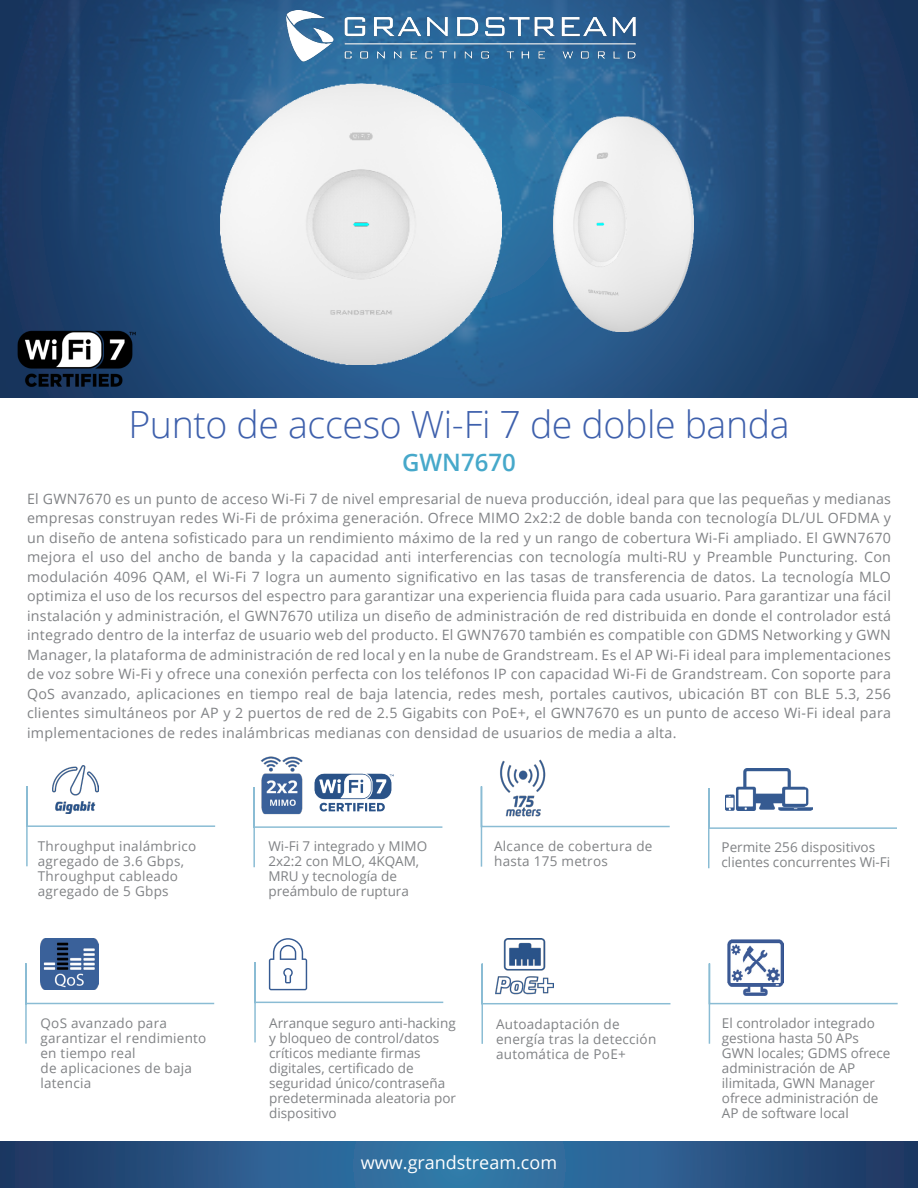
<style>
.page{position:relative;width:918px;height:1188px;background:#fff}
.page>*{position:absolute;margin:0;border:0;box-sizing:border-box;transform-origin:0 0}
.t1{font:300 37.5px "Open Sans";letter-spacing:-.01em;color:#3e60ac}
.t2{font:600 24px "Open Sans";color:#46a8ca}
.t3{font:18px "Open Sans";color:#fff}
.t4{font:14.25px/19.5px "Open Sans";letter-spacing:.02em;color:#808285;text-align:justify}
.t5{font:13.5px/15px "Open Sans";color:#808285}
.t6{font:13.5px/15px "Open Sans";letter-spacing:.02em;color:#808285}
</style>
<div class="page">
<img style="left:0;top:0;width:918px;height:397px">
<svg style="left:0;top:1142px;width:918px;height:46px;background:#295988"></svg>
<svg style="left:26px;top:786px;width:190px;height:81px"></svg>
<img style="left:52px;top:765px;width:47px;height:48px">
<svg style="left:253px;top:818px;width:190px;height:50px"></svg>
<svg style="left:481px;top:963px;width:190px;height:81px"></svg>
<svg style="left:708px;top:788px;width:189px;height:81px"></svg>
<img style="left:725px;top:768px;width:87px;height:42px">
<svg style="left:25px;top:962px;width:190px;height:82px"></svg>
<img style="left:40px;top:939px;width:58px;height:51px">
<svg style="left:480px;top:786px;width:190px;height:81px"></svg>
<img style="left:494px;top:759px;width:58px;height:59px">
<svg style="left:254px;top:938px;width:190px;height:105px"></svg>
<svg style="left:708px;top:962px;width:190px;height:82px"></svg>
<img style="left:728px;top:939px;width:55px;height:56px">
<img style="left:253px;top:756px;width:50px;height:62px">
<img style="left:495px;top:938px;width:58px;height:62px">
<img style="left:221px;top:84px;width:281px;height:281px">
<img style="left:554px;top:116px;width:140px;height:216px">
<img style="left:5px;top:319px;width:139px;height:78px">
<img style="left:307px;top:773px;width:93px;height:46px">
<img style="left:278px;top:11px;width:362px;height:52px">
<p class="t1" style="left:128px;top:398px;width:663px">Punto de acceso Wi-Fi 7 de doble banda</p>
<p class="t2" style="left:402px;top:446px;width:115px">GWN7670</p>
<p class="t4" style="left:27px;top:489px;width:866px">El GWN7670 es un punto de acceso Wi-Fi 7 de nivel empresarial de nueva producción, ideal para que las pequeñas y medianas empresas construyan redes Wi-Fi de próxima generación. Ofrece MIMO 2x2:2 de doble banda con tecnología DL/UL OFDMA y un diseño de antena sofisticado para un rendimiento máximo de la red y un rango de cobertura Wi-Fi ampliado. El GWN7670 mejora el uso del ancho de banda y la capacidad anti interferencias con tecnología multi-RU y Preamble Puncturing. Con modulación 4096 QAM, el Wi-Fi 7 logra un aumento significativo en las tasas de transferencia de datos. La tecnología MLO optimiza el uso de los recursos del espectro para garantizar una experiencia fluida para cada usuario. Para garantizar una fácil instalación y administración, el GWN7670 utiliza un diseño de administración de red distribuida en donde el controlador está integrado dentro de la interfaz de usuario web del producto. El GWN7670 también es compatible con GDMS Networking y GWN Manager, la plataforma de administración de red local y en la nube de Grandstream. Es el AP Wi-Fi ideal para implementaciones de voz sobre Wi-Fi y ofrece una conexión perfecta con los teléfonos IP con capacidad Wi-Fi de Grandstream. Con soporte para QoS avanzado, aplicaciones en tiempo real de baja latencia, redes mesh, portales cautivos, ubicación BT con BLE 5.3, 256 clientes simultáneos por AP y 2 puertos de red de 2.5 Gigabits con PoE+, el GWN7670 es un punto de acceso Wi-Fi ideal para implementaciones de redes inalámbricas medianas con densidad de usuarios de media a alta.</p>
<p class="t6" style="left:38px;top:838px;width:160px">Throughput inalámbrico agregado de 3.6 Gbps,<br>Throughput cableado agregado de 5 Gbps</p>
<p class="t5" style="left:268px;top:838px;width:160px">Wi-Fi 7 integrado y MIMO<br>2x2:2 con MLO, 4KQAM,<br>MRU y tecnología de preámbulo de ruptura</p>
<p class="t6" style="left:494px;top:838px;width:160px">Alcance de cobertura de hasta 175 metros</p>
<p class="t5" style="left:722px;top:840px;width:170px">Permite 256 dispositivos clientes concurrentes Wi-Fi</p>
<p class="t6" style="left:40px;top:1016px;width:168px">QoS avanzado para garantizar el rendimiento en tiempo real</p>
<p class="t6" style="left:40px;top:1061px;width:153px">de aplicaciones de baja latencia</p>
<p class="t5" style="left:269px;top:1016px;width:188px">Arranque seguro anti-hacking y bloqueo de control/datos críticos mediante firmas digitales, certificado de seguridad único/contraseña predeterminada aleatoria por dispositivo</p>
<p class="t5" style="left:722px;top:1015px;width:170px">El controlador integrado gestiona hasta 50 APs<br>GWN locales; GDMS ofrece administración de AP ilimitada, GWN Manager ofrece administración de<br>AP de software local</p>
<p class="t6" style="left:496px;top:1016px;width:162px">Autoadaptación de energía tras la detección automática de PoE+</p>
<p class="t3" style="left:361px;top:1151px;width:198px">www.grandstream.com</p>
</div>
